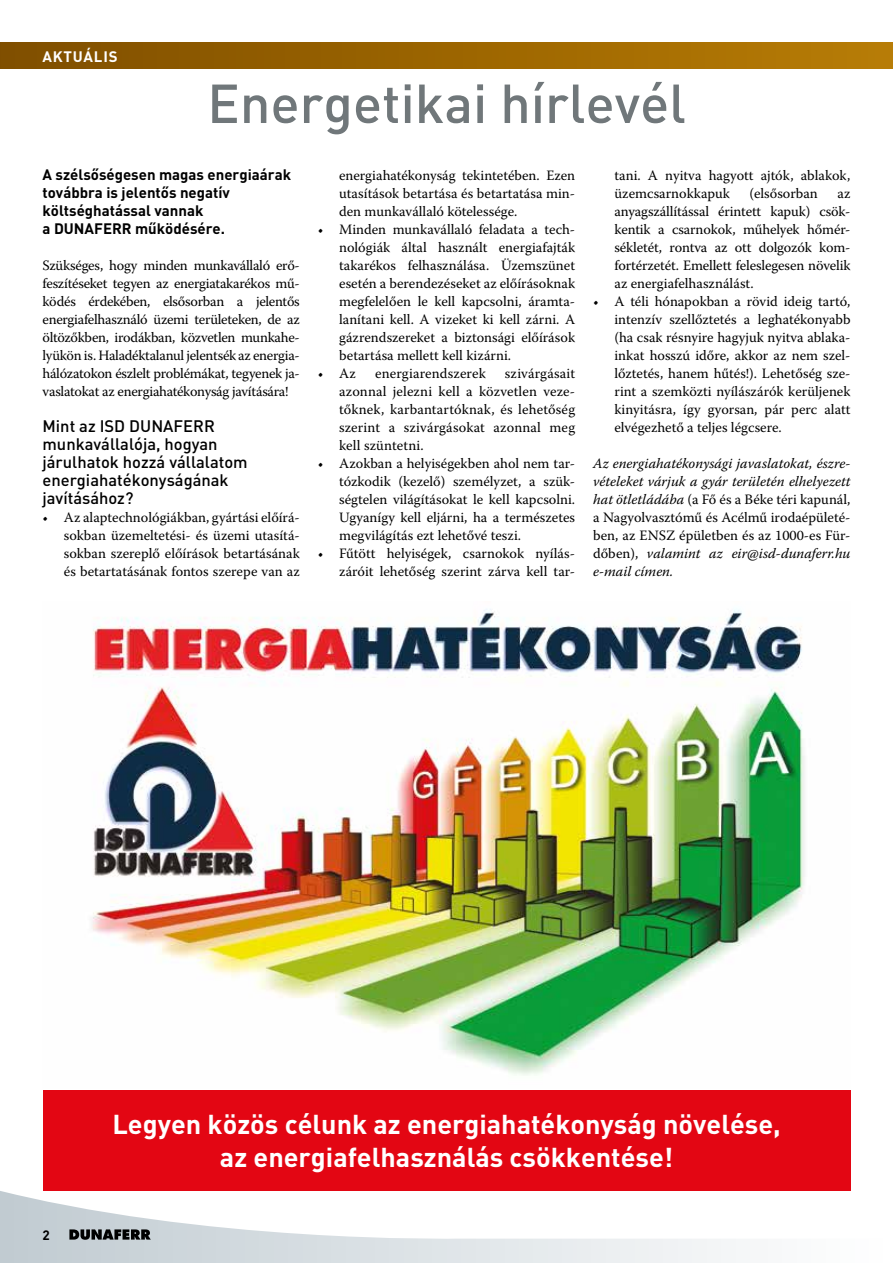
<style>
.page{position:relative;width:893px;height:1263px;background:#fff}
.page>*{position:absolute;margin:0;border:0;box-sizing:border-box;transform-origin:0 0}
.t1{font:500 54px "DIN";color:#70777a}
.t2{font:700 27px/32.4px "DIN";color:#fff;text-align:center}
.t3{font:500 16.5px/18px "DIN";color:#000}
.t4{font:700 15px/18px "DIN";color:#000}
.t5{font:700 15px "DIN";letter-spacing:.05em;color:#fff}
.t6{font:14.25px/18px "Warnock Pro";color:#000;text-align:justify}
.t7{font:italic 14.25px/18px "Warnock Pro";color:#000;text-align:justify}
.t8{font:700 13.5px "DIN";color:#000}
.s1{font-style:normal}
</style>
<div class="page">
<img style="left:92px;top:609px;width:713px;height:467px">
<div style="left:0;top:43px;width:893px;height:25px;background:linear-gradient(to right,#7f4e00,#b87c05)"></div>
<div style="left:43px;top:1091px;width:807px;height:100px;background:#e30613"></div>
<svg style="left:0;top:1187px;width:851px;height:76px"></svg>
<svg style="left:69px;top:1229px;width:82px;height:11px"></svg>
<p class="t5" style="left:43px;top:46px;width:77px">AKTUÁLIS</p>
<h1 class="t1" style="left:207px;top:67px;width:480px">Energetikai hírlevél</h1>
<p class="t4" style="left:43px;top:165px;width:250px">A szélsőségesen magas energiaárak továbbra is jelentős negatív költséghatással vannak<br>a DUNAFERR működésére.</p>
<p class="t6" style="left:43px;top:256px;width:259px">Szükséges, hogy minden munkavállaló erő&shy;feszítéseket tegyen az energiatakarékos mű&shy;ködés érdekében, elsősorban a jelentős energiafelhasználó üzemi területeken, de az öltözőkben, irodákban, közvetlen munkahe&shy;lyükön is. Haladéktalanul jelentsék az energia&shy;hálózatokon észlelt problémákat, tegyenek ja&shy;vaslatokat az energiahatékonyság javítására!</p>
<p class="t3" style="left:43px;top:416px;width:207px">Mint az ISD DUNAFERR munkavállalója, hogyan járulhatok hozzá vállalatom energiahatékonyságának javításához?</p>
<p class="t6" style="left:64px;top:508px;width:238px;text-indent:-21px">• Az alaptechnológiákban, gyártási előírá&shy;sokban üzemeltetési- és üzemi utasítá&shy;sokban szereplő előírások betartásának és betartatásának fontos szerepe van az</p>
<p class="t6" style="left:614px;top:166px;width:238px">tani. A nyitva hagyott ajtók, ablakok, üzemcsarnokkapuk</p>
<p class="t6" style="left:339px;top:166px;width:238px">energiahatékonyság tekintetében. Ezen utasítások betartása és betartatása min&shy;den munkavállaló kötelessége.</p>
<p class="t6" style="left:339px;top:220px;width:238px;text-indent:-21px">• Minden munkavállaló feladata a tech&shy;nológiák által használt energiafajták takarékos felhasználása. Üzemszünet esetén a berendezéseket az előírásoknak megfelelően le kell kapcsolni, áramta&shy;lanítani kell. A vizeket ki kell zárni. A gázrendszereket a biztonsági előírások betartása mellett kell kizárni.</p>
<p class="t6" style="left:318px;top:364px;width:40px">• Az</p>
<p class="t6" style="left:375px;top:364px;width:112px">energiarendszerek</p>
<p class="t6" style="left:750px;top:184px;width:70px">(elsősorban</p>
<p class="t6" style="left:614px;top:184px;width:238px;text-indent:223px">az anyagszállítással érintett kapuk) csök&shy;kentik a csarnokok, műhelyek hőmér&shy;sékletét, rontva az ott dolgozók kom&shy;fortérzetét. Emellett feleslegesen növelik az energiafelhasználást.</p>
<p class="t6" style="left:614px;top:292px;width:238px;text-indent:-21px">• A téli hónapokban a rövid ideig tartó, intenzív szellőztetés a leghatékonyabb (ha csak résnyire hagyjuk nyitva ablaka&shy;inkat hosszú időre, akkor az nem szel&shy;lőztetés, hanem hűtés!). Lehetőség sze&shy;rint a szemközti nyílászárók kerüljenek kinyitásra, így gyorsan, pár perc alatt elvégezhető a teljes légcsere.</p>
<p class="t7" style="left:593px;top:454px;width:259px">Az energiahatékonysági javaslatokat, észre&shy;vételeket várjuk a gyár területén elhelyezett hat ötletládába <span class="s1">(a Fő és a Béke téri kapunál, a Nagyolvasztómű és Acélmű irodaépületé&shy;ben, az ENSZ épületben és az 1000-es Für&shy;dőben),</span> valamint az eir@isd-dunaferr.hu e-mail címen.</p>
<p class="t6" style="left:339px;top:364px;width:238px;text-indent:166px">szivárgásait azonnal jelezni kell a közvetlen veze&shy;tőknek, karbantartóknak, és lehetőség szerint a szivárgásokat azonnal meg kell szüntetni.</p>
<p class="t6" style="left:339px;top:454px;width:238px;text-indent:-21px">• Azokban a helyiségekben ahol nem tar&shy;tózkodik (kezelő) személyzet, a szük&shy;ségtelen világításokat le kell kapcsolni.<br>Ugyanígy kell eljárni, ha a természetes megvilágítás ezt lehetővé teszi.</p>
<p class="t6" style="left:318px;top:544px;width:259px;text-align:right">• Fűtött helyiségek, csarnokok nyílás&shy;záróit lehetőség szerint zárva kell tar-</p>
<p class="t8" style="left:43px;top:1225px;width:9px">2</p>
<h2 class="t2" style="left:112px;top:1107px;width:670px">Legyen közös célunk az energiahatékonyság növelése, az energiafelhasználás csökkentése!</h2>
</div>
